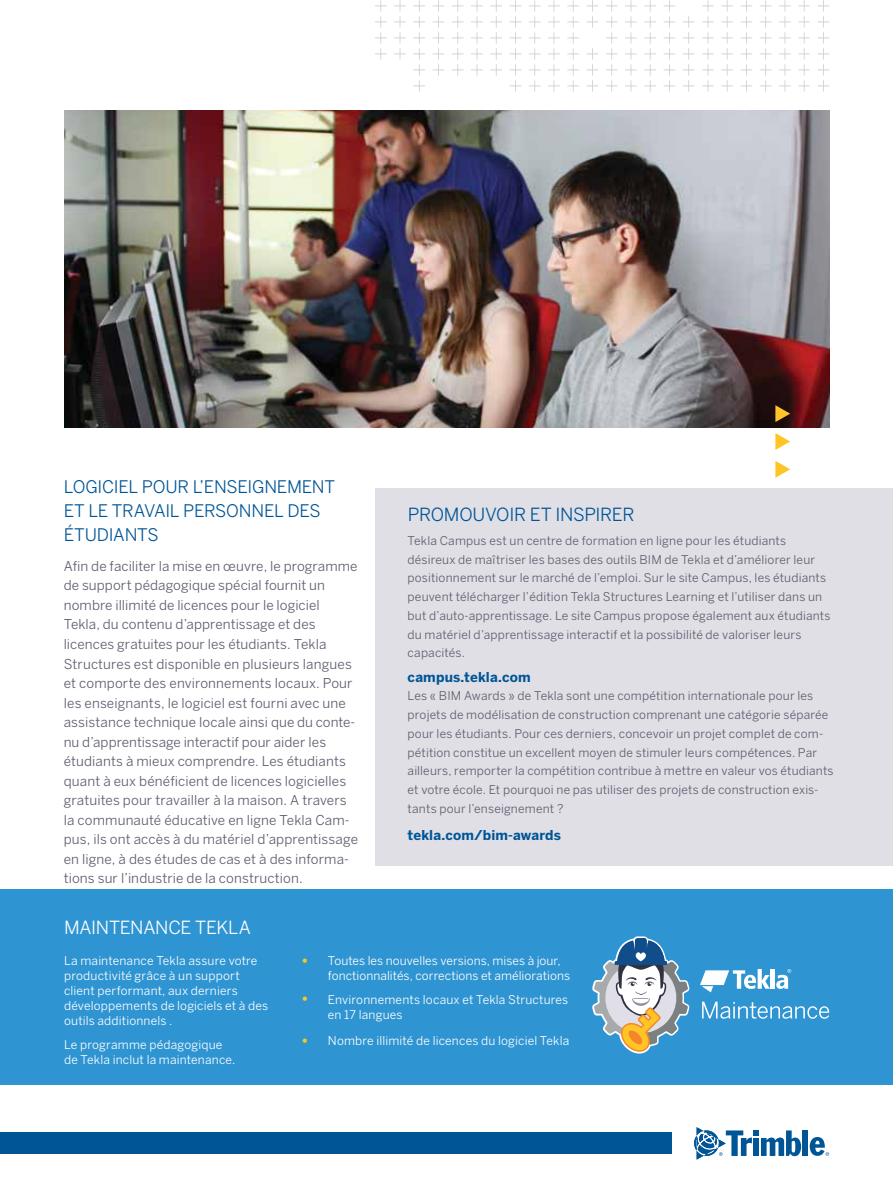
<style>
.page{position:relative;width:893px;height:1191px;background:#fff}
.page>*{position:absolute;margin:0;border:0;box-sizing:border-box;transform-origin:0 0}
.t1{font:18px "Benton Sans";letter-spacing:-.02em;color:#005596}
.t2{font:18px "Benton Sans";letter-spacing:-.015em;color:#fff}
.t3{font:17.25px/24px "Benton Sans";letter-spacing:-.015em;color:#005596}
.t4{font:13.5px/19.5px "Benton Sans";letter-spacing:.005em;color:#5c5e6f}
.t5{font:700 13.5px "Benton Sans";letter-spacing:.01em;color:#005596}
.t6{font:12px/18.8px "Benton Sans";letter-spacing:.015em;color:#5c5e6f}
.t7{font:12px/15px "Benton Sans";letter-spacing:.01em;color:#fff}
.s1{font-size:18px;color:#ffc425}
</style>
<div class="page">
<div style="left:803px;top:1130px;width:5px;height:26px;background:#005596"></div>
<svg style="left:694px;top:1127px;width:107px;height:32px"></svg>
<svg style="left:810px;top:1137px;width:19px;height:18px"></svg>
<div style="left:0;top:1132px;width:671px;height:22px;background:#005596"></div>
<svg style="left:375px;top:0;width:454px;height:91px"></svg>
<img style="left:64px;top:110px;width:765px;height:318px">
<div style="left:0;top:889px;width:893px;height:196px;background:#2f95d2"></div>
<div style="left:376px;top:488px;width:517px;height:377px;background:#e0dfe6"></div>
<svg style="left:775px;top:405px;width:15px;height:17px"></svg>
<svg style="left:775px;top:433px;width:15px;height:17px"></svg>
<svg style="left:775px;top:461px;width:15px;height:17px"></svg>
<svg style="left:592px;top:936px;width:98px;height:117px"></svg>
<svg style="left:702px;top:1001px;width:127px;height:17px"></svg>
<svg style="left:700px;top:969px;width:70px;height:23px"></svg>
<hr style="left:771px;top:969px;width:4px;height:19px;background:#fff">
<svg style="left:776px;top:969px;width:15px;height:20px"></svg>
<h2 class="t3" style="left:64px;top:475px;width:273px">LOGICIEL POUR L’ENSEIGNEMENT<br>ET LE TRAVAIL PERSONNEL DES<br>ÉTUDIANTS</h2>
<p class="t4" style="left:64px;top:556px;width:296px">Afin de faciliter la mise en œuvre, le programme de support pédagogique spécial fournit un nombre illimité de licences pour le logiciel Tekla, du contenu d’apprentissage et des licences gratuites pour les étudiants. Tekla Structures est disponible en plusieurs langues et comporte des environnements locaux. Pour les enseignants, le logiciel est fourni avec une assistance technique locale ainsi que du conte&shy;nu d’apprentissage interactif pour aider les étudiants à mieux comprendre. Les étudiants quant à eux bénéficient de licences logicielles gratuites pour travailler à la maison. A travers la communauté éducative en ligne Tekla Cam&shy;pus, ils ont accès à du matériel d’apprentissage en ligne, à des études de cas et à des informa&shy;tions sur l’industrie de la construction.</p>
<h1 class="t2" style="left:64px;top:916px;width:188px">MAINTENANCE TEKLA</h1>
<h1 class="t1" style="left:408px;top:504px;width:228px">PROMOUVOIR ET INSPIRER</h1>
<p class="t6" style="left:408px;top:531px;width:424px">Tekla Campus est un centre de formation en ligne pour les étudiants désireux de maîtriser les bases des outils BIM de Tekla et d’améliorer leur positionnement sur le marché de l’emploi. Sur le site Campus, les étudiants peuvent télécharger l’édition Tekla Structures Learning et l’utiliser dans un but d’auto-apprentissage. Le site Campus propose également aux étudiants du matériel d’apprentissage interactif et la possibilité de valoriser leurs capacités.</p>
<p class="t5" style="left:408px;top:668px;width:124px">campus.tekla.com</p>
<p class="t6" style="left:408px;top:686px;width:428px">Les « BIM Awards » de Tekla sont une compétition internationale pour les projets de modélisation de construction comprenant une catégorie séparée pour les étudiants. Pour ces derniers, concevoir un projet complet de com&shy;pétition constitue un excellent moyen de stimuler leurs compétences. Par ailleurs, remporter la compétition contribue à mettre en valeur vos étudiants et votre école. Et pourquoi ne pas utiliser des projets de construction exis&shy;tants pour l’enseignement ?</p>
<p class="t5" style="left:408px;top:827px;width:155px">tekla.com/bim-awards</p>
<p class="t7" style="left:64px;top:953px;width:206px">La maintenance Tekla assure votre productivité grâce à un support client performant, aux derniers développements de logiciels et à des outils additionnels .</p>
<p class="t7" style="left:64px;top:1037px;width:173px">Le programme pédagogique de Tekla inclut la maintenance.</p>
<p class="t7" style="left:328px;top:953px;width:244px;text-indent:-27px"><span class="s1">•</span> Toutes les nouvelles versions, mises à jour, fonctionnalités, corrections et améliorations</p>
<p class="t7" style="left:328px;top:992px;width:242px;text-indent:-27px"><span class="s1">•</span> Environnements locaux et Tekla Structures en 17 langues</p>
<p class="t7" style="left:301px;top:1033px;width:270px"><span class="s1">•</span> Nombre illimité de licences du logiciel Tekla</p>
</div>
